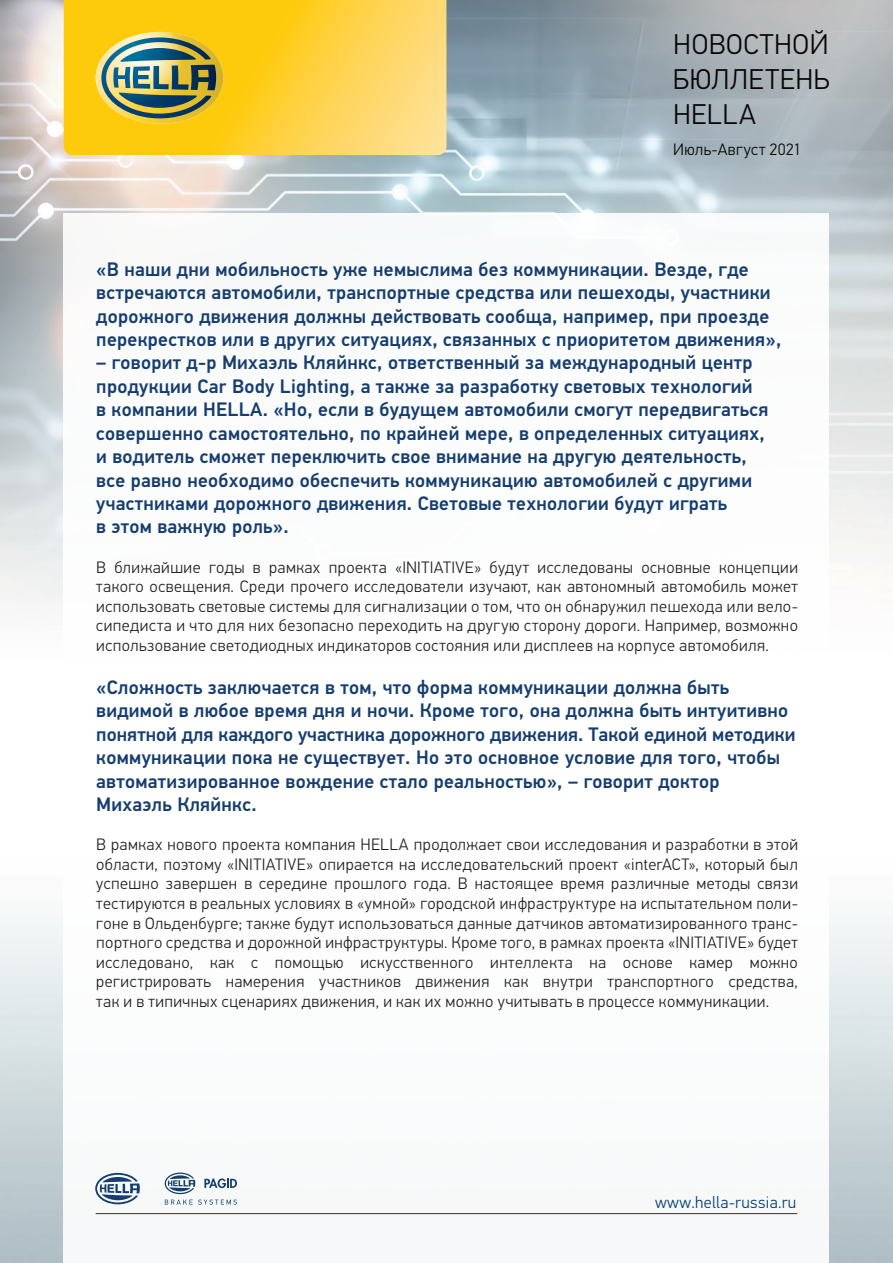
<style>
.page{position:relative;width:893px;height:1263px;background:#fff}
.page>*{position:absolute;margin:0;border:0;box-sizing:border-box;transform-origin:0 0}
.t1{font:300 28.5px/35.2px "Hella DIN Universal";letter-spacing:.015em;color:#050504;text-align:justify}
.t2{font:500 19.5px/23.4px "Hella DIN Universal";letter-spacing:.015em;color:#153d6f}
.t3{font:300 16.5px/19.6px "Hella DIN Universal";letter-spacing:.03em;color:#231f20;text-align:justify}
.t4{font:300 16.5px "Hella DIN Universal";letter-spacing:.02em;color:#003c6e}
.t5{font:300 16.5px "Hella DIN Universal";letter-spacing:.02em;color:#050504}
</style>
<div class="page">
<img style="left:0;top:0;width:893px;height:1263px">
<div style="left:64px;top:213px;width:765px;height:1050px;background:#fff"></div>
<svg style="left:64px;top:0;width:382px;height:155px;background:#fed037"></svg>
<svg style="left:101px;top:37px;width:115px;height:81px"></svg>
<img style="left:96px;top:32px;width:127px;height:92px;border-radius:50%">
<hr style="left:96px;top:1213px;width:701px;height:1px;background:#003c6e">
<svg style="left:165px;top:1172px;width:72px;height:33px"></svg>
<svg style="left:95px;top:1173px;width:45px;height:31px"></svg>
<h1 class="t1" style="left:673px;top:28px;width:158px">НОВОСТНОЙ БЮЛЛЕТЕНЬ HELLA</h1>
<p class="t5" style="left:673px;top:139px;width:130px">Июль-Август 2021</p>
<p class="t2" style="left:96px;top:259px;width:687px">«В наши дни мобильность уже немыслима без коммуникации. Везде, где встречаются автомобили, транспортные средства или пешеходы, участники дорожного движения должны действовать сообща, например, при проезде перекрестков или в других ситуациях, связанных с приоритетом движения»,</p>
<p class="t2" style="left:96px;top:353px;width:674px">– говорит д-р Михаэль Кляйнкс, ответственный за международный центр продукции Car Body Lighting, а также за разработку световых технологий<br>в компании HELLA. «Но, если в будущем автомобили смогут передвигаться совершенно самостоятельно, по крайней мере, в определенных ситуациях, и водитель сможет переключить свое внимание на другую деятельность, все равно необходимо обеспечить коммуникацию автомобилей с другими участниками дорожного движения. Световые технологии будут играть<br>в этом важную роль».</p>
<p class="t3" style="left:96px;top:558px;width:703px">В ближайшие годы в рамках проекта «INITIATIVE» будут исследованы основные концепции такого освещения. Среди прочего исследователи изучают, как автономный автомобиль может использовать световые системы для сигнализации о том, что он обнаружил пешехода или вело&shy;сипедиста и что для них безопасно переходить на другую сторону дороги. Например, возможно использование светодиодных индикаторов состояния или дисплеев на корпусе автомобиля.</p>
<p class="t2" style="left:96px;top:677px;width:701px">«Сложность заключается в том, что форма коммуникации должна быть видимой в любое время дня и ночи. Кроме того, она должна быть интуитивно понятной для каждого участника дорожного движения. Такой единой методики коммуникации пока не существует. Но это основное условие для того, чтобы автоматизированное вождение стало реальностью», – говорит доктор Михаэль Кляйнкс.</p>
<p class="t3" style="left:96px;top:836px;width:703px">В рамках нового проекта компания HELLA продолжает свои исследования и разработки в этой области, поэтому «INITIATIVE» опирается на исследовательский проект «interACT», который был успешно завершен в середине прошлого года. В настоящее время различные методы связи тестируются в реальных условиях в «умной» городской инфраструктуре на испытательном поли&shy;гоне в Ольденбурге; также будут использоваться данные датчиков автоматизированного транс&shy;портного средства и дорожной инфраструктуры. Кроме того, в рамках проекта «INITIATIVE» будет исследовано, как с помощью искусственного интеллекта на основе камер можно регистрировать намерения участников движения как внутри транспортного средства, так и в типичных сценариях движения, и как их можно учитывать в процессе коммуникации.</p>
<p class="t4" style="left:655px;top:1192px;width:143px">www.hella-russia.ru</p>
</div>
